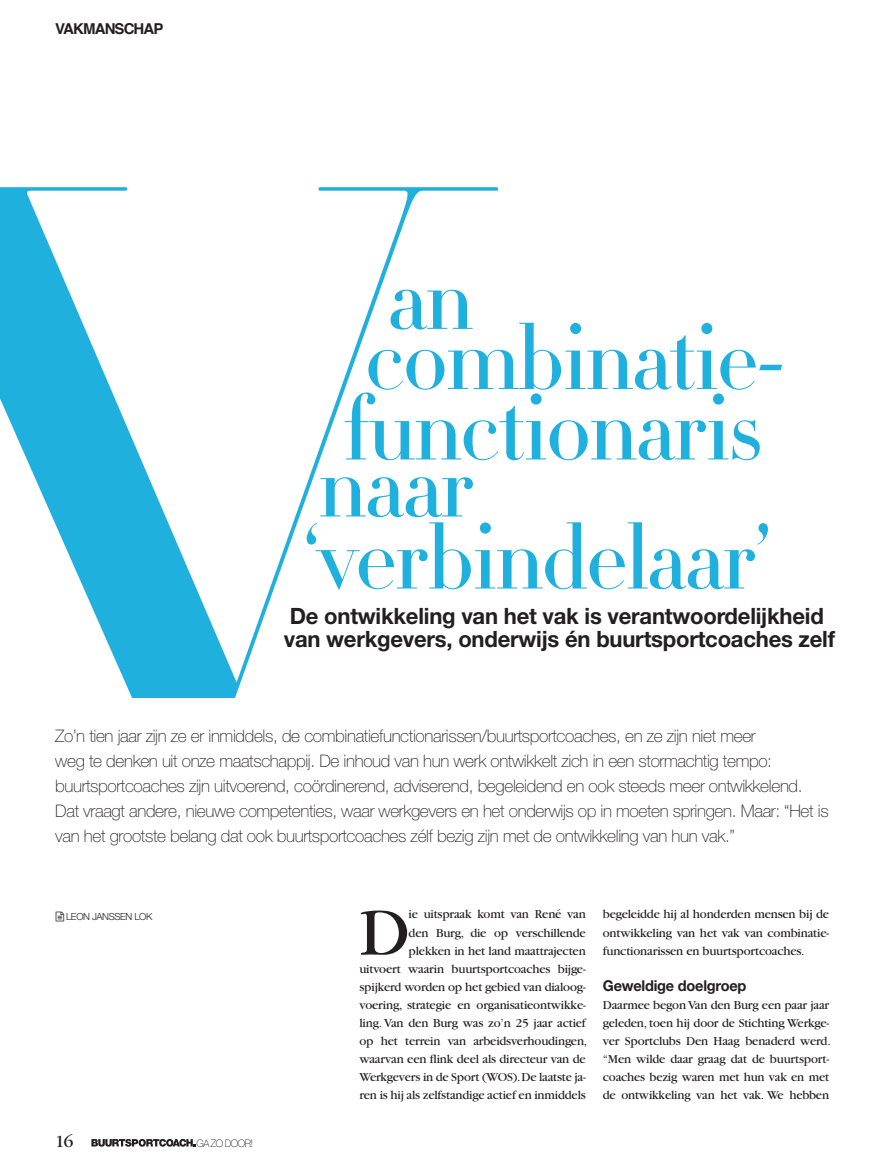
<style>
.page{position:relative;width:893px;height:1170px;background:#fff}
.page>*{position:absolute;margin:0;border:0;box-sizing:border-box;transform-origin:0 0}
.t1{font:500 90px/70.5px "Didot HTF 24";letter-spacing:-.025em;color:#1fb0de}
.t2{font:70.5px "Garamond";color:#231f20}
.t3{font:700 22.5px/22.5px "Helvetica Neue LT Std";letter-spacing:-.01em;color:#231f20}
.t4{font:18px "Garamond";color:#231f20}
.t5{font:100 17.25px/24.9px "Helvetica Neue LT Std";letter-spacing:-.02em;color:#231f20}
.t6{font:700 15px "Helvetica Neue LT Std";letter-spacing:-.015em;color:#231f20}
.t7{font:700 15px "Helvetica";letter-spacing:-.06em;color:#231f20}
.t8{font:12.75px/18px "Garamond";letter-spacing:-.015em;color:#231f20;text-align:justify}
.t9{font:100 10.35px "Helvetica Neue LT Std";letter-spacing:-.06em;color:#231f20}
.t10{font:300 9.75px "Helvetica Neue LT Std";letter-spacing:-.04em;color:#231f20}
</style>
<div class="page">
<svg style="left:0;top:187px;width:498px;height:511px"></svg>
<svg style="left:91px;top:1138px;width:104px;height:8px"></svg>
<p class="t7" style="left:55px;top:16px;width:110px">VAKMANSCHAP</p>
<h1 class="t1" style="left:387px;top:265px;width:88px">an</h1>
<h1 class="t1" style="left:342px;top:325px;width:444px">combinatie&shy;functionaris</h1>
<h1 class="t1" style="left:303px;top:452px;width:470px;line-height:72px">naar ‘verbindelaar’</h1>
<h3 class="t3" style="left:284px;top:604px;width:553px">De ontwikkeling van het vak is verantwoordelijkheid van werkgevers, onderwijs én buurtsportcoaches zelf</h3>
<p class="t5" style="left:55px;top:723px;width:775px">Zo’n tien jaar zijn ze er inmiddels, de combinatiefunctionarissen/buurtsportcoaches, en ze zijn niet meer<br>weg te denken uit onze maatschappij. De inhoud van hun werk ontwikkelt zich in een stormachtig tempo: buurtsportcoaches zijn uitvoerend, coördinerend, adviserend, begeleidend en ook steeds meer ontwikkelend.<br>Dat vraagt andere, nieuwe competenties, waar werkgevers en het onderwijs op in moeten springen. Maar: “Het is van het grootste belang dat ook buurtsportcoaches zélf bezig zijn met de ontwikkeling van hun vak.”</p>
<p class="t10" style="left:66px;top:910px;width:88px">LEON JANSSEN LOK</p>
<h3 class="t4" style="left:55px;top:1131px;width:20px">16</h3>
<p class="t9" style="left:196px;top:1136px;width:58px">GA ZO DOOR!</p>
<p class="t8" style="left:359px;top:905px;width:229px;text-align:right">ie uitspraak komt van René van<br>den Burg, die op verschillende<br>plekken in het land maattrajecten<br>uitvoert waarin buurtsportcoaches bijge&shy;spijkerd worden op het gebied van dialoog&shy;voering, strategie en organisatieontwikke&shy;ling. Van den Burg was zo’n 25 jaar actief op het terrein van arbeidsverhoudingen, waarvan een flink deel als directeur van de Werkgevers in de Sport (WOS). De laatste ja&shy;ren is hij als zelfstandige actief en inmiddels</p>
<h2 class="t2" style="left:359px;top:895px;width:52px">D</h2>
<p class="t8" style="left:603px;top:905px;width:228px">begeleidde hij al honderden mensen bij de ontwikkeling van het vak van combinatie&shy;functionarissen en buurtsportcoaches.</p>
<p class="t6" style="left:603px;top:975px;width:145px">Geweldige doelgroep</p>
<p class="t8" style="left:603px;top:995px;width:229px;text-align:left">Daarmee begon Van den Burg een paar jaar geleden, toen hij door de Stichting Werkge&shy;ver Sportclubs Den Haag benaderd werd. “Men wilde daar graag dat de buurtsport&shy;coaches bezig waren met hun vak en met de ontwikkeling van het vak. We hebben</p>
</div>
